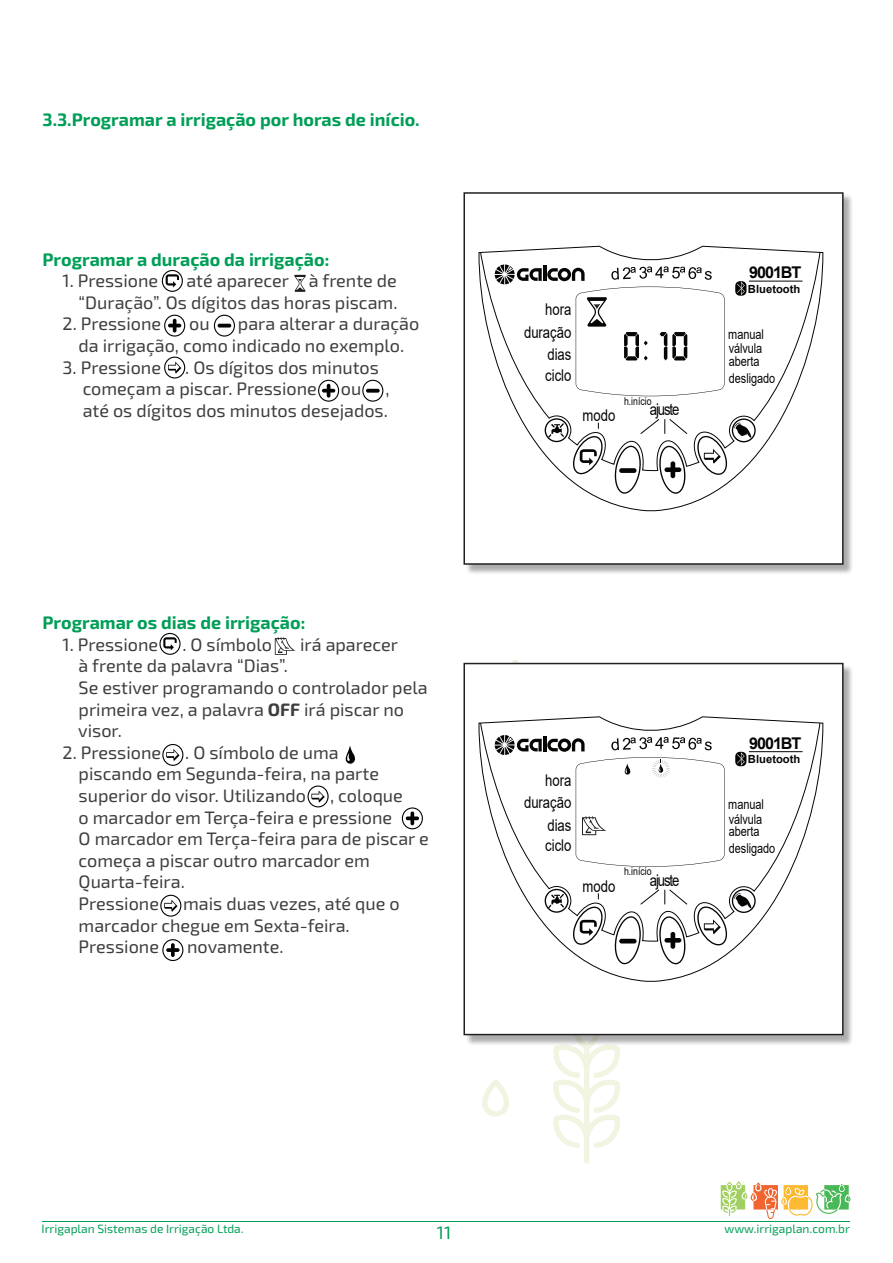
<style>
.page{position:relative;width:893px;height:1263px;background:#fff}
.page>*{position:absolute;margin:0;border:0;box-sizing:border-box;transform-origin:0 0}
.t1{font:18px "Exo 2";color:#3e3e3f}
.t2{font:700 18px "Exo 2";color:#009e57}
.t3{font:18px "Exo 2";color:#009e57}
.t4{font:16.2px/20.5px "Arial";letter-spacing:-.005em;color:#050504;scale:.81 1}
.t5{font:700 16.2px "Arial";letter-spacing:-.065em;color:#050504}
.t6{font:13.5px/12.5px "Arial";letter-spacing:-.005em;color:#050504;scale:.81 1}
.t7{font:12px "Exo 2";color:#009f57}
.t8{font:700 11.25px "Arial";color:#050504}
.t9{font:10.8px "Arial";letter-spacing:-.005em;color:#050504;scale:.81 1}
.s1{font-weight:700}
</style>
<div class="page">
<hr style="left:43px;top:1221px;width:807px;height:1px;background:#009f57">
<svg style="left:721px;top:1181px;width:129px;height:38px"></svg>
<svg style="left:294px;top:275px;width:12px;height:17px"></svg>
<div style="left:465px;top:194px;width:389px;height:381px;background:#231f20;opacity:.37"></div>
<div style="left:464px;top:193px;width:379px;height:371px;background:#fff"></div>
<div style="left:463px;top:192px;width:381px;height:373px;border:2px solid #231f20"></div>
<svg style="left:275px;top:637px;width:21px;height:18px"></svg>
<svg style="left:346px;top:746px;width:9px;height:18px"></svg>
<div style="left:465px;top:664px;width:389px;height:382px;background:#231f20;opacity:.37"></div>
<div style="left:464px;top:663px;width:379px;height:371px;background:#fff"></div>
<svg style="left:166px;top:274px;width:13px;height:13px"></svg>
<div style="left:162px;top:270px;width:21px;height:22px;border:1px solid #040503;border-radius:50%"></div>
<svg style="left:163px;top:637px;width:14px;height:13px"></svg>
<div style="left:159px;top:633px;width:22px;height:22px;border:1px solid #040503;border-radius:50%"></div>
<svg style="left:168px;top:361px;width:13px;height:13px"></svg>
<div style="left:164px;top:357px;width:21px;height:21px;border:1px solid #040503;border-radius:50%"></div>
<svg style="left:166px;top:749px;width:14px;height:12px"></svg>
<div style="left:162px;top:744px;width:21px;height:22px;border:1px solid #040503;border-radius:50%"></div>
<svg style="left:164px;top:900px;width:14px;height:12px"></svg>
<div style="left:160px;top:895px;width:21px;height:22px;border:1px solid #040503;border-radius:50%"></div>
<svg style="left:311px;top:790px;width:14px;height:12px"></svg>
<div style="left:307px;top:785px;width:22px;height:22px;border:1px solid #040503;border-radius:50%"></div>
<svg style="left:168px;top:319px;width:13px;height:13px"></svg>
<div style="left:164px;top:315px;width:21px;height:22px;border:1px solid #040503;border-radius:50%"></div>
<svg style="left:322px;top:384px;width:13px;height:14px"></svg>
<div style="left:318px;top:380px;width:21px;height:22px;border:1px solid #040503;border-radius:50%"></div>
<svg style="left:406px;top:811px;width:13px;height:14px"></svg>
<div style="left:402px;top:807px;width:21px;height:22px;border:1px solid #040503;border-radius:50%"></div>
<svg style="left:166px;top:943px;width:14px;height:14px"></svg>
<div style="left:162px;top:939px;width:21px;height:22px;border:1px solid #040503;border-radius:50%"></div>
<svg style="left:218px;top:324px;width:13px;height:4px"></svg>
<div style="left:214px;top:315px;width:21px;height:22px;border:1px solid #040503;border-radius:50%"></div>
<svg style="left:366px;top:389px;width:14px;height:4px"></svg>
<div style="left:362px;top:380px;width:21px;height:22px;border:1px solid #040503;border-radius:50%"></div>
<svg style="left:478px;top:246px;width:345px;height:265px"></svg>
<svg style="left:545px;top:471px;width:59px;height:3px"></svg>
<svg style="left:613px;top:471px;width:29px;height:23px"></svg>
<svg style="left:658px;top:471px;width:29px;height:23px"></svg>
<svg style="left:696px;top:471px;width:60px;height:4px"></svg>
<svg style="left:480px;top:252px;width:340px;height:219px"></svg>
<svg style="left:735px;top:281px;width:11px;height:15px"></svg>
<svg style="left:495px;top:264px;width:230px;height:132px"></svg>
<svg style="left:480px;top:722px;width:340px;height:193px"></svg>
<svg style="left:482px;top:660px;width:283px;height:504px"></svg>
<p class="t2" style="left:43px;top:109px;width:379px">3.3.Programar a irrigação por horas de início.</p>
<p class="t2" style="left:43px;top:249px;width:288px">Programar a duração da irrigação:</p>
<p class="t1" style="left:63px;top:270px;width:97px">1. Pressione</p>
<p class="t1" style="left:186px;top:270px;width:212px">até aparecer à frente de</p>
<p class="t1" style="left:79px;top:292px;width:320px">“Duração”. Os dígitos das horas piscam.</p>
<p class="t1" style="left:63px;top:314px;width:100px">2. Pressione</p>
<p class="t1" style="left:189px;top:314px;width:22px">ou</p>
<p class="t1" style="left:238px;top:314px;width:183px">para alterar a duração</p>
<p class="t1" style="left:79px;top:335px;width:327px">da irrigação, como indicado no exemplo.</p>
<p class="t1" style="left:63px;top:357px;width:100px">3. Pressione</p>
<p class="t1" style="left:185px;top:357px;width:195px">. Os dígitos dos minutos</p>
<p class="t1" style="left:83px;top:378px;width:236px">começam a piscar. Pressione</p>
<p class="t1" style="left:341px;top:378px;width:22px">ou</p>
<p class="t1" style="left:385px;top:378px;width:6px">,</p>
<p class="t1" style="left:83px;top:400px;width:307px">até os dígitos dos minutos desejados.</p>
<p class="t2" style="left:43px;top:612px;width:264px">Programar os dias de irrigação:</p>
<p class="t1" style="left:63px;top:634px;width:97px">1. Pressione</p>
<p class="t1" style="left:182px;top:634px;width:91px">. O símbolo</p>
<p class="t1" style="left:300px;top:634px;width:99px">irá aparecer</p>
<p class="t1" style="left:79px;top:656px;width:211px">à frente da palavra “Dias”.</p>
<p class="t1" style="left:79px;top:677px;width:350px">Se estiver programando o controlador pela</p>
<p class="t1" style="left:79px;top:699px;width:327px">primeira vez, a palavra <span class="s1">OFF</span> irá piscar no</p>
<p class="t1" style="left:78px;top:720px;width:45px">visor.</p>
<p class="t1" style="left:63px;top:742px;width:100px">2. Pressione</p>
<p class="t1" style="left:185px;top:742px;width:155px">. O símbolo de uma</p>
<p class="t1" style="left:79px;top:764px;width:302px">piscando em Segunda-feira, na parte</p>
<p class="t1" style="left:79px;top:785px;width:229px">superior do visor. Utilizando</p>
<p class="t1" style="left:330px;top:785px;width:74px">, coloque</p>
<p class="t1" style="left:79px;top:807px;width:315px">o marcador em Terça-feira e pressione</p>
<p class="t1" style="left:79px;top:828px;width:352px">O marcador em Terça-feira para de piscar e</p>
<p class="t1" style="left:79px;top:850px;width:293px">começa a piscar outro marcador em</p>
<p class="t1" style="left:79px;top:872px;width:108px">Quarta-feira.</p>
<p class="t1" style="left:79px;top:893px;width:82px">Pressione</p>
<p class="t1" style="left:183px;top:893px;width:218px">mais duas vezes, até que o</p>
<p class="t1" style="left:79px;top:915px;width:273px">marcador chegue em Sexta-feira.</p>
<p class="t1" style="left:79px;top:936px;width:82px">Pressione</p>
<p class="t1" style="left:187px;top:936px;width:98px">novamente.</p>
<p class="t5" style="left:749px;top:261px;width:54px">9001BT</p>
<p class="t8" style="left:748px;top:281px;width:54px">Bluetooth</p>
<p class="t4" style="left:545px;top:299px;width:34px">hora</p>
<p class="t4" style="left:545px;top:344px;width:34px">dias ciclo</p>
<p class="t4" style="left:524px;top:322px;width:60px">duração</p>
<p class="t6" style="left:728px;top:328px;width:46px">manual</p>
<p class="t6" style="left:729px;top:372px;width:59px">desligado</p>
<p class="t6" style="left:729px;top:342px;width:43px">válvula aberta</p>
<p class="t9" style="left:624px;top:394px;width:35px">h.início</p>
<p class="t4" style="left:583px;top:405px;width:42px">modo</p>
<p class="t4" style="left:650px;top:399px;width:38px">ajuste</p>
<p class="t5" style="left:749px;top:731px;width:54px">9001BT</p>
<p class="t8" style="left:748px;top:751px;width:54px">Bluetooth</p>
<p class="t4" style="left:545px;top:770px;width:34px">hora</p>
<p class="t4" style="left:545px;top:815px;width:34px">dias ciclo</p>
<p class="t4" style="left:524px;top:792px;width:60px">duração</p>
<p class="t6" style="left:728px;top:798px;width:46px">manual</p>
<p class="t6" style="left:729px;top:842px;width:59px">desligado</p>
<p class="t6" style="left:729px;top:813px;width:43px">válvula aberta</p>
<p class="t9" style="left:624px;top:864px;width:35px">h.início</p>
<p class="t4" style="left:583px;top:876px;width:42px">modo</p>
<p class="t4" style="left:650px;top:870px;width:38px">ajuste</p>
<p class="t7" style="left:42px;top:1221px;width:203px">Irrigaplan Sistemas de Irrigação Ltda.</p>
<p class="t7" style="left:724px;top:1221px;width:127px">www.irrigaplan.com.br</p>
<p class="t3" style="left:437px;top:1222px;width:16px">11</p>
</div>
